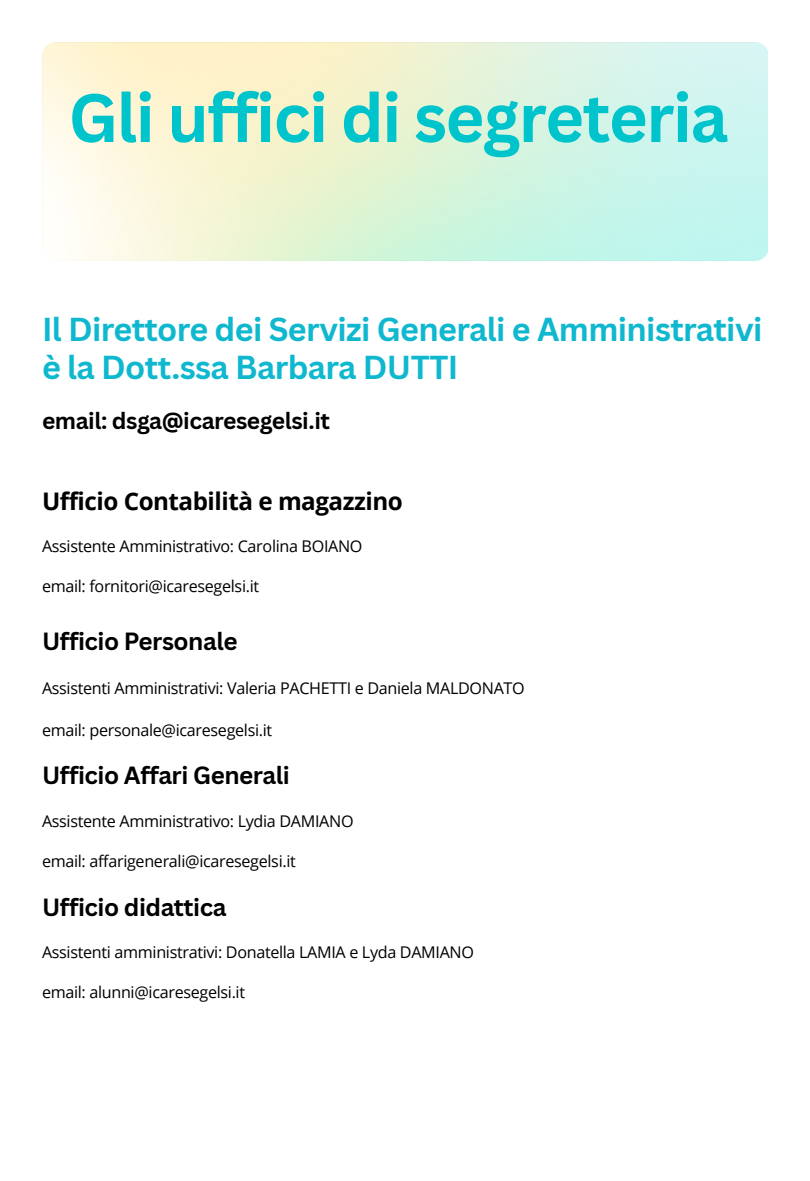
<style>
.page{position:relative;width:810px;height:1181px;background:#fff}
.page>*{position:absolute;margin:0;border:0;box-sizing:border-box;transform-origin:0 0}
.t1{font:700 66.75px "Canva Sans";letter-spacing:-.025em;color:#00c4cc}
.t2{font:700 32.25px/38.4px "Canva Sans";letter-spacing:-.02em;color:#0fb8ce}
.t3{font:700 24.3px "Canva Sans";letter-spacing:-.02em;color:#000}
.t4{font:700 24.3px "Open Sans";letter-spacing:-.02em;color:#000}
.t5{font:700 22.8px "Canva Sans";letter-spacing:-.02em;color:#000}
.t6{font:16.2px "Open Sans";letter-spacing:-.02em;color:#000}
</style>
<div class="page">
<p class="t1" style="left:69px;top:71px;width:661px">Gli uffici di segreteria</p>
<h1 class="t2" style="left:42px;top:309px;width:722px">Il Direttore dei Servizi Generali e Amministrativi è la Dott.ssa Barbara DUTTI</h1>
<h3 class="t5" style="left:42px;top:404px;width:290px">email: dsga@icaresegelsi.it</h3>
<p class="t4" style="left:42px;top:483px;width:362px">Ufficio Contabilità e magazzino</p>
<p class="t6" style="left:42px;top:534px;width:322px">Assistente Amministrativo: Carolina BOIANO</p>
<p class="t6" style="left:42px;top:575px;width:219px">email: fornitori@icaresegelsi.it</p>
<h2 class="t3" style="left:42px;top:624px;width:197px">Ufficio Personale</h2>
<p class="t6" style="left:42px;top:677px;width:484px">Assistenti Amministrativi: Valeria PACHETTI e Daniela MALDONATO</p>
<p class="t6" style="left:42px;top:718px;width:232px">email: personale@icaresegelsi.it</p>
<h2 class="t3" style="left:42px;top:758px;width:249px">Ufficio Affari Generali</h2>
<p class="t6" style="left:42px;top:809px;width:313px">Assistente Amministrativo: Lydia DAMIANO</p>
<p class="t6" style="left:42px;top:849px;width:255px">email: affarigenerali@icaresegelsi.it</p>
<h2 class="t3" style="left:42px;top:889px;width:186px">Ufficio didattica</h2>
<p class="t6" style="left:42px;top:940px;width:434px">Assistenti amministrativi: Donatella LAMIA e Lyda DAMIANO</p>
<p class="t6" style="left:42px;top:981px;width:205px">email: alunni@icaresegelsi.it</p>
</div>
